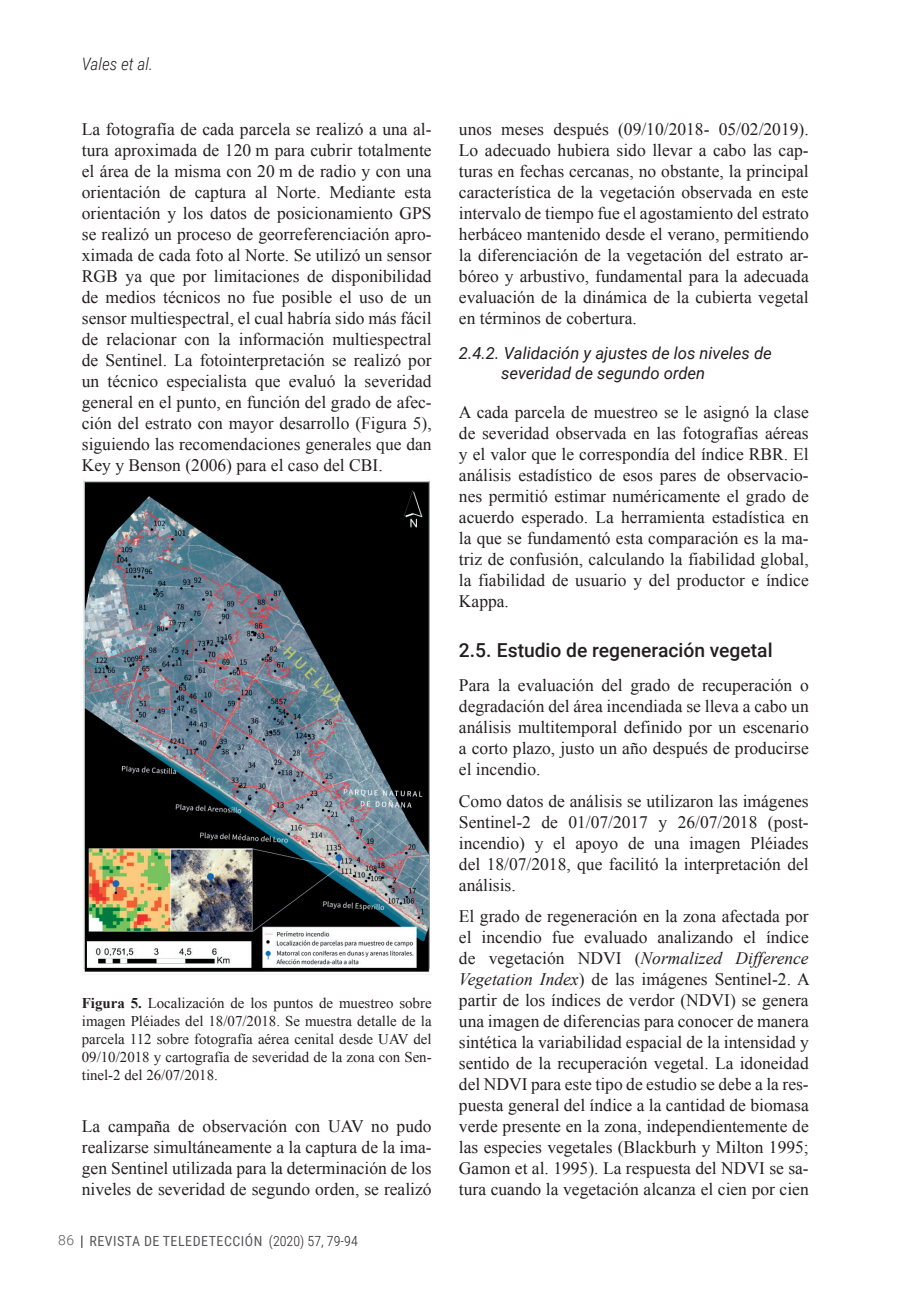
<style>
.page{position:relative;width:908px;height:1300px;background:#fff}
.page>*{position:absolute;margin:0;border:0;box-sizing:border-box;transform-origin:0 0}
.t1{font:500 19.25px "Roboto";color:#231f20}
.TD_06_TXT_GRAL_esp{font:17.5px/21px "Times New Roman";color:#231f20;text-align:justify}
.t2{font:italic 300 17.15px "Roboto Condensed";color:#231f20}
.t3{font:italic 16.62px/19.9px "Roboto";color:#231f20}
.TD_09_PIE_FOTO{font:14.88px/17.8px "Times New Roman";color:#231f20;text-align:justify}
.t4{font:14px "Roboto Condensed";letter-spacing:.035em;color:#57585a}
.t5{font:300 14px "Roboto";color:#57585a}
.s1{font-weight:700}
.s2{font-weight:300;color:#231f20}
.s3{font-style:italic}
</style>
<div class="page">
<svg style="left:81px;top:1235px;width:1px;height:13px"></svg>
<img style="left:83px;top:481px;width:347px;height:491px">
<p class="t2" style="left:82px;top:52px;width:73px">Vales et al.</p>
<p class="TD_06_TXT_GRAL_esp" style="left:82px;top:118px;width:351px">La fotografía de cada parcela se realizó a una al&shy;tura aproximada de 120 m para cubrir totalmente el área de la misma con 20 m de radio y con una orientación de captura al Norte. Mediante esta orientación y los datos de posicionamiento GPS se realizó un proceso de georreferenciación apro&shy;ximada de cada foto al Norte. Se utilizó un sensor RGB ya que por limitaciones de disponibilidad de medios técnicos no fue posible el uso de un sensor multiespectral, el cual habría sido más fácil de relacionar con la información multiespectral de Sentinel. La fotointerpretación se realizó por un técnico especialista que evaluó la severidad general en el punto, en función del grado de afec&shy;ción del estrato con mayor desarrollo (Figura 5), siguiendo las recomendaciones generales que dan Key y Benson (2006) para el caso del CBI.</p>
<p class="TD_09_PIE_FOTO" style="left:82px;top:994px;width:351px"><span class="s1">Figura 5.</span> Localización de los puntos de muestreo sobre imagen Pléiades del 18/07/2018. Se muestra detalle de la parcela 112 sobre fotografía aérea cenital desde UAV del 09/10/2018 y cartografía de severidad de la zona con Sen&shy;tinel-2 del 26/07/2018.</p>
<p class="TD_06_TXT_GRAL_esp" style="left:82px;top:1115px;width:351px">La campaña de observación con UAV no pudo realizarse simultáneamente a la captura de la ima&shy;gen Sentinel utilizada para la determinación de los niveles de severidad de segundo orden, se realizó</p>
<p class="t5" style="left:58px;top:1230px;width:18px">86</p>
<p class="t4" style="left:90px;top:1231px;width:270px">REVISTA DE TELEDETECCIÓN <span class="s2">(2020) 57, 79-94</span></p>
<p class="TD_06_TXT_GRAL_esp" style="left:459px;top:118px;width:351px">unos meses después (09/10/2018- 05/02/2019).<br>Lo adecuado hubiera sido llevar a cabo las cap&shy;turas en fechas cercanas, no obstante, la principal característica de la vegetación observada en este intervalo de tiempo fue el agostamiento del estrato herbáceo mantenido desde el verano, permitiendo la diferenciación de la vegetación del estrato ar&shy;bóreo y arbustivo, fundamental para la adecuada evaluación de la dinámica de la cubierta vegetal en términos de cobertura.</p>
<p class="t3" style="left:501px;top:343px;width:272px;text-indent:-42px">2.4.2. Validación y ajustes de los niveles de severidad de segundo orden</p>
<p class="TD_06_TXT_GRAL_esp" style="left:459px;top:401px;width:351px">A cada parcela de muestreo se le asignó la clase de severidad observada en las fotografías aéreas y el valor que le correspondía del índice RBR. El análisis estadístico de esos pares de observacio&shy;nes permitió estimar numéricamente el grado de acuerdo esperado. La herramienta estadística en la que se fundamentó esta comparación es la ma&shy;triz de confusión, calculando la fiabilidad global, la fiabilidad de usuario y del productor e índice Kappa.</p>
<p class="t1" style="left:459px;top:636px;width:315px">2.5. Estudio de regeneración vegetal</p>
<p class="TD_06_TXT_GRAL_esp" style="left:459px;top:674px;width:351px">Para la evaluación del grado de recuperación o degradación del área incendiada se lleva a cabo un análisis multitemporal definido por un escenario a corto plazo, justo un año después de producirse el incendio.</p>
<p class="TD_06_TXT_GRAL_esp" style="left:459px;top:790px;width:351px">Como datos de análisis se utilizaron las imágenes Sentinel-2 de 01/07/2017 y 26/07/2018 (post&shy;incendio) y el apoyo de una imagen Pléiades del 18/07/2018, que facilitó la interpretación del análisis.</p>
<p class="TD_06_TXT_GRAL_esp" style="left:459px;top:905px;width:352px">El grado de regeneración en la zona afectada por el incendio fue evaluado analizando el índice de vegetación NDVI (<span class="s3">Normalized Difference Vegetation Index</span>) de las imágenes Sentinel-2. A partir de los índices de verdor (NDVI) se genera una imagen de diferencias para conocer de manera sintética la variabilidad espacial de la intensidad y sentido de la recuperación vegetal. La idoneidad del NDVI para este tipo de estudio se debe a la res&shy;puesta general del índice a la cantidad de biomasa verde presente en la zona, independientemente de las especies vegetales (Blackburh y Milton 1995; Gamon et al. 1995). La respuesta del NDVI se sa&shy;tura cuando la vegetación alcanza el cien por cien</p>
</div>
